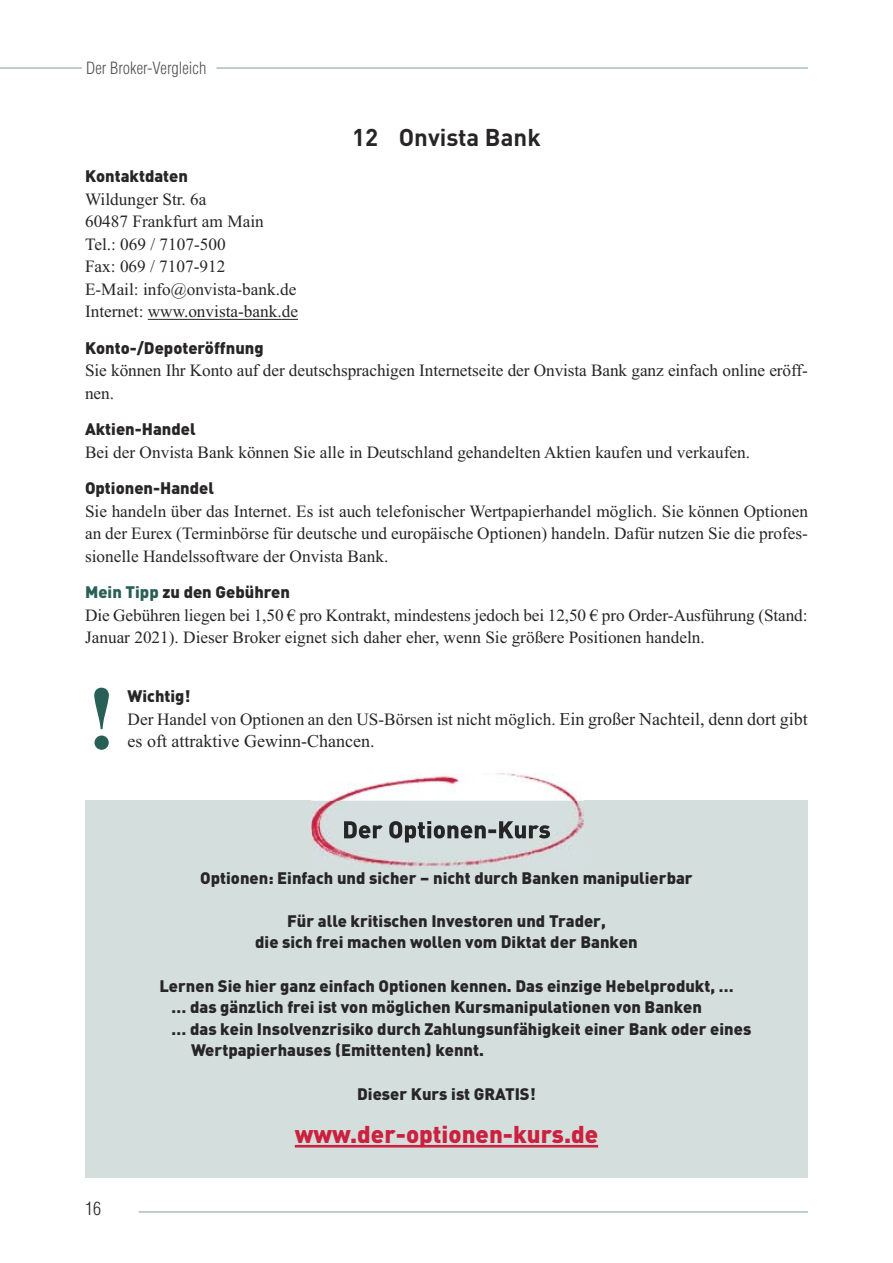
<style>
.page{position:relative;width:893px;height:1263px;background:#fff}
.page>*{position:absolute;margin:0;border:0;box-sizing:border-box;transform-origin:0 0}
.t1{font:700 90px "Times New Roman";color:#285f56}
.t2{font:900 24px "DIN";color:#cb203e}
.t3{font:700 24px "DIN";color:#272526}
.t4{font:18px "Times New Roman";color:#272526}
.t5{font:300 condensed 18px "Helvetica";color:#272526}
.t6{font:17.25px/22.5px "Times New Roman";color:#272526}
.t7{font:900 16.5px/21.6px "DIN";color:#272526;text-align:center}
.t8{font:300 condensed 16.5px "Helvetica";color:#525152}
.s1{color:#fff}
.s2{color:#285f56}
.s3{font-size:18px}
</style>
<div class="page">
<hr style="left:148px;top:319px;width:150px;height:1px;background:#272526">
<hr style="left:156px;top:68px;width:652px;height:1px;background:#7e9f9a">
<div style="left:86px;top:59px;width:130px;height:18px;background:#fff"></div>
<hr style="left:0;top:68px;width:82px;height:1px;background:#7e9f9a">
<hr style="left:139px;top:1211px;width:669px;height:1px;background:#7e9f9a">
<div style="left:85px;top:801px;width:723px;height:377px;background:#d4dfdd"></div>
<hr style="left:295px;top:1145px;width:303px;height:2px;background:#cb203e">
<img style="left:311px;top:773px;width:273px;height:94px">
<img style="left:344px;top:821px;width:195px;height:21px">
<p class="t8" style="left:86px;top:59px;width:132px">Der Broker-Vergleich <span class="s1">*</span></p>
<h2 class="t3" style="left:352px;top:129px;width:190px">12 Onvista Bank</h2>
<p class="t7" style="left:85px;top:166px;width:105px">Kontaktdaten</p>
<p class="t6" style="left:85px;top:188px;width:215px">Wildunger Str. 6a<br>60487 Frankfurt am Main<br>Tel.: 069 / 7107-500<br>Fax: 069 / 7107-912<br>E-Mail: info@onvista-bank.de<br>Internet: www.onvista-bank.de</p>
<p class="t7" style="left:85px;top:337px;width:180px">Konto-/Depoteröffnung</p>
<p class="t6" style="left:85px;top:359px;width:724px">Sie können Ihr Konto auf der deutschsprachigen Internetseite der Onvista Bank ganz einfach online eröff&shy;nen.</p>
<p class="t7" style="left:85px;top:419px;width:112px">Aktien-Handel</p>
<p class="t6" style="left:85px;top:441px;width:666px">Bei der Onvista Bank können Sie alle in Deutschland gehandelten Aktien kaufen und verkaufen.</p>
<p class="t7" style="left:85px;top:478px;width:130px">Optionen-Handel</p>
<p class="t6" style="left:85px;top:500px;width:724px;text-align:justify">Sie handeln über das Internet. Es ist auch telefonischer Wertpapierhandel möglich. Sie können Optionen an der Eurex (Terminbörse für deutsche und europäische Optionen) handeln. Dafür nutzen Sie die profes&shy;sionelle Handelssoftware der Onvista Bank.</p>
<p class="t7" style="left:85px;top:582px;width:206px"><span class="s2">Mein Tipp</span> zu den Gebühren</p>
<p class="t6" style="left:85px;top:604px;width:724px">Die Gebühren liegen bei 1,50 € pro Kontrakt, mindestens jedoch bei 12,50 € pro Order-Ausführung (Stand:<br>Januar 2021). Dieser Broker eignet sich daher eher, wenn Sie größere Positionen handeln.</p>
<h1 class="t1" style="left:87px;top:665px;width:31px">!</h1>
<p class="t7" style="left:128px;top:686px;width:65px">Wichtig!</p>
<p class="t6" style="left:128px;top:708px;width:682px">Der Handel von Optionen an den US-Börsen ist nicht möglich. <span class="s3">Ein großer Nachteil, denn dort gibt</span></p>
<p class="t4" style="left:128px;top:731px;width:248px">es oft attraktive Gewinn-Chancen.</p>
<p class="t5" style="left:85px;top:1198px;width:17px">16</p>
<p class="t7" style="left:200px;top:867px;width:494px">Optionen: Einfach und sicher – nicht durch Banken manipulierbar</p>
<p class="t7" style="left:255px;top:910px;width:384px">Für alle kritischen Investoren und Trader,<br>die sich frei machen wollen vom Diktat der Banken</p>
<p class="t7" style="left:159px;top:975px;width:576px">Lernen Sie hier ganz einfach Optionen kennen. Das einzige Hebelprodukt, …</p>
<p class="t7" style="left:172px;top:997px;width:532px">… das gänzlich frei ist von möglichen Kursmanipulationen von Banken</p>
<p class="t7" style="left:172px;top:1018px;width:581px">… das kein Insolvenzrisiko durch Zahlungsunfähigkeit einer Bank oder eines</p>
<p class="t7" style="left:191px;top:1040px;width:294px">Wertpapierhauses (Emittenten) kennt.</p>
<p class="t7" style="left:357px;top:1083px;width:180px">Dieser Kurs ist GRATIS!</p>
<h2 class="t2" style="left:295px;top:1120px;width:305px">www.der-optionen-kurs.de</h2>
</div>
